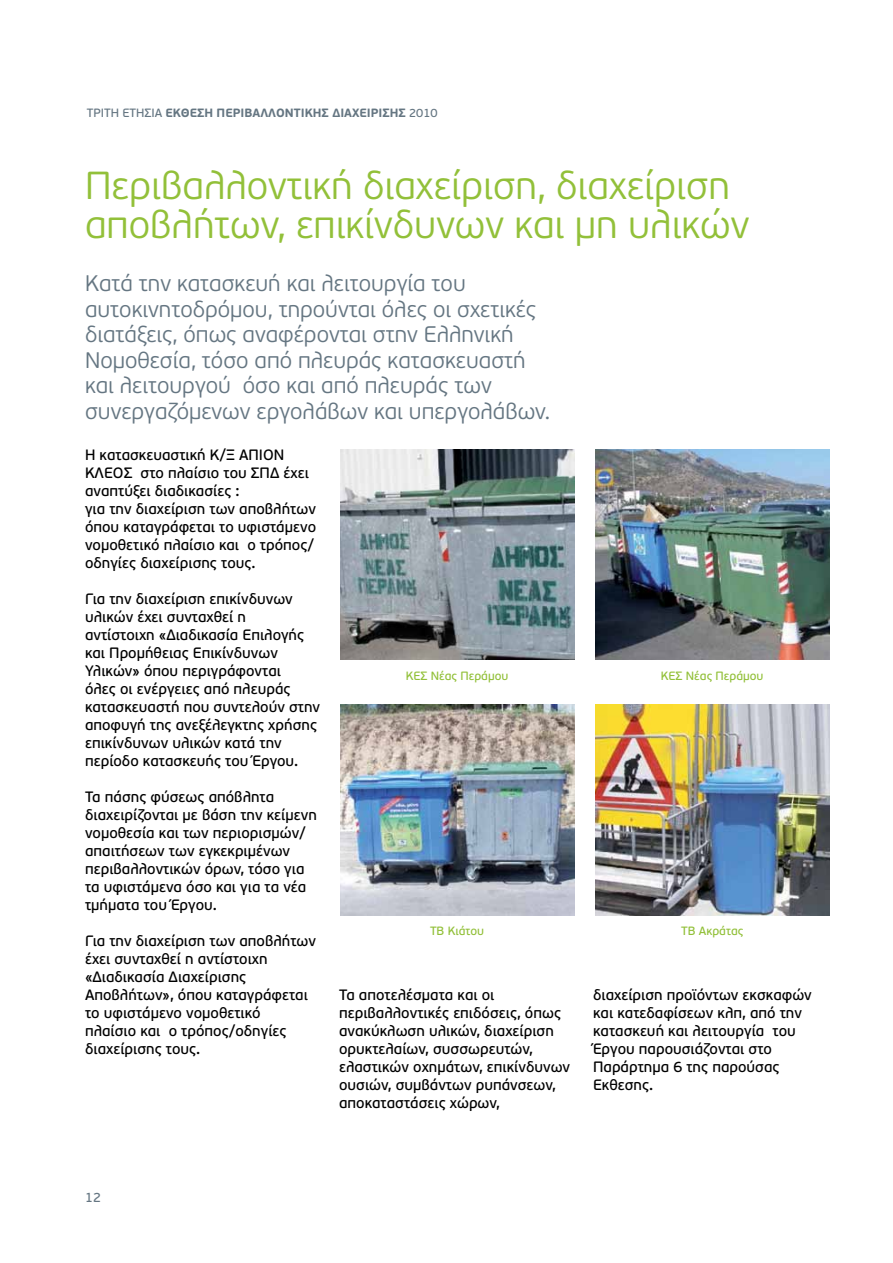
<style>
.page{position:relative;width:893px;height:1263px;background:#fff}
.page>*{position:absolute;margin:0;border:0;box-sizing:border-box;transform-origin:0 0}
.t1{font:300 39px/39px "PF Beau Sans Pro";color:#92c039}
.t2{font:300 22.5px/25.5px "PF Beau Sans Pro";color:#657682}
.t3{font:15px/18px "PF Beau Sans Pro Bbook";color:#000}
.t4{font:13.5px "PF Beau Sans Pro Bbook";color:#657682}
.t5{font:700 12px "PF Beau Sans Pro";color:#657682}
.t6{font:12px "PF Beau Sans Pro Bbook";color:#92c039}
.s1{font-family:"PF Beau Sans Pro Bbook";font-weight:400}
</style>
<div class="page">
<img style="left:340px;top:449px;width:234px;height:211px">
<img style="left:340px;top:704px;width:234px;height:211px">
<img style="left:595px;top:449px;width:234px;height:211px">
<img style="left:595px;top:704px;width:234px;height:211px">
<p class="t5" style="left:87px;top:105px;width:352px"><span class="s1">ΤΡΙΤΗ ΕΤΗΣΙΑ</span> ΕΚΘΕΣΗ ΠΕΡΙΒΑΛΛΟΝΤΙΚΗΣ ΔΙΑΧΕΙΡΙΣΗΣ <span class="s1">2010</span></p>
<h1 class="t1" style="left:85px;top:167px;width:666px">Περιβαλλοντική διαχείριση, διαχείριση αποβλήτων, επικίνδυνων και µη υλικών</h1>
<p class="t2" style="left:85px;top:271px;width:466px">Κατά την κατασκευή και λειτουργία του αυτοκινητοδρόμου, τηρούνται όλες οι σχετικές διατάξεις, όπως αναφέρονται στην Ελληνική Νομοθεσία, τόσο από πλευράς κατασκευαστή και λειτουργού όσο και από πλευράς των συνεργαζόμενων εργολάβων και υπεργολάβων.</p>
<p class="t3" style="left:85px;top:446px;width:233px">Η κατασκευαστική Κ/Ξ ΑΠΙΟΝ<br>ΚΛΕΟΣ στο πλαίσιο του ΣΠΔ έχει αναπτύξει διαδικασίες :<br>για την διαχείριση των αποβλήτων όπου καταγράφεται το υφιστάμενο νομοθετικό πλαίσιο και ο τρόπος/ οδηγίες διαχείρισης τους.</p>
<p class="t3" style="left:85px;top:590px;width:237px">Για την διαχείριση επικίνδυνων υλικών έχει συνταχθεί η<br>αντίστοιχη «Διαδικασία Επιλογής και Προμήθειας Επικίνδυνων<br>Υλικών» όπου περιγράφονται<br>όλες οι ενέργειες από πλευράς κατασκευαστή που συντελούν στην αποφυγή της ανεξέλεγκτης χρήσης επικίνδυνων υλικών κατά την περίοδο κατασκευής του Έργου.</p>
<p class="t3" style="left:85px;top:788px;width:233px">Τα πάσης φύσεως απόβλητα διαχειρίζονται με βάση την κείμενη νομοθεσία και των περιορισμών/ απαιτήσεων των εγκεκριμένων περιβαλλοντικών όρων, τόσο για τα υφιστάμενα όσο και για τα νέα τμήματα του Έργου.</p>
<p class="t3" style="left:85px;top:932px;width:232px">Για την διαχείριση των αποβλήτων έχει συνταχθεί η αντίστοιχη «Διαδικασία Διαχείρισης<br>Αποβλήτων», όπου καταγράφεται το υφιστάμενο νομοθετικό<br>πλαίσιο και ο τρόπος/οδηγίες διαχείρισης τους.</p>
<p class="t6" style="left:406px;top:669px;width:104px">ΚΕΣ Νέας Περάμου</p>
<p class="t6" style="left:430px;top:924px;width:56px">ΤΒ Κιάτου</p>
<p class="t6" style="left:661px;top:669px;width:104px">ΚΕΣ Νέας Περάμου</p>
<p class="t6" style="left:681px;top:924px;width:64px">ΤΒ Ακράτας</p>
<p class="t3" style="left:339px;top:986px;width:233px">Τα αποτελέσματα και οι περιβαλλοντικές επιδόσεις, όπως ανακύκλωση υλικών, διαχείριση ορυκτελαίων, συσσωρευτών, ελαστικών οχημάτων, επικίνδυνων ουσιών, συμβάντων ρυπάνσεων, αποκαταστάσεις χώρων,</p>
<p class="t3" style="left:593px;top:986px;width:220px">διαχείριση προϊόντων εκσκαφών και κατεδαφίσεων κλπ, από την κατασκευή και λειτουργία του<br>Έργου παρουσιάζονται στο<br>Παράρτημα 6 της παρούσας<br>Εκθεσης.</p>
<p class="t4" style="left:85px;top:1189px;width:18px">12</p>
</div>
